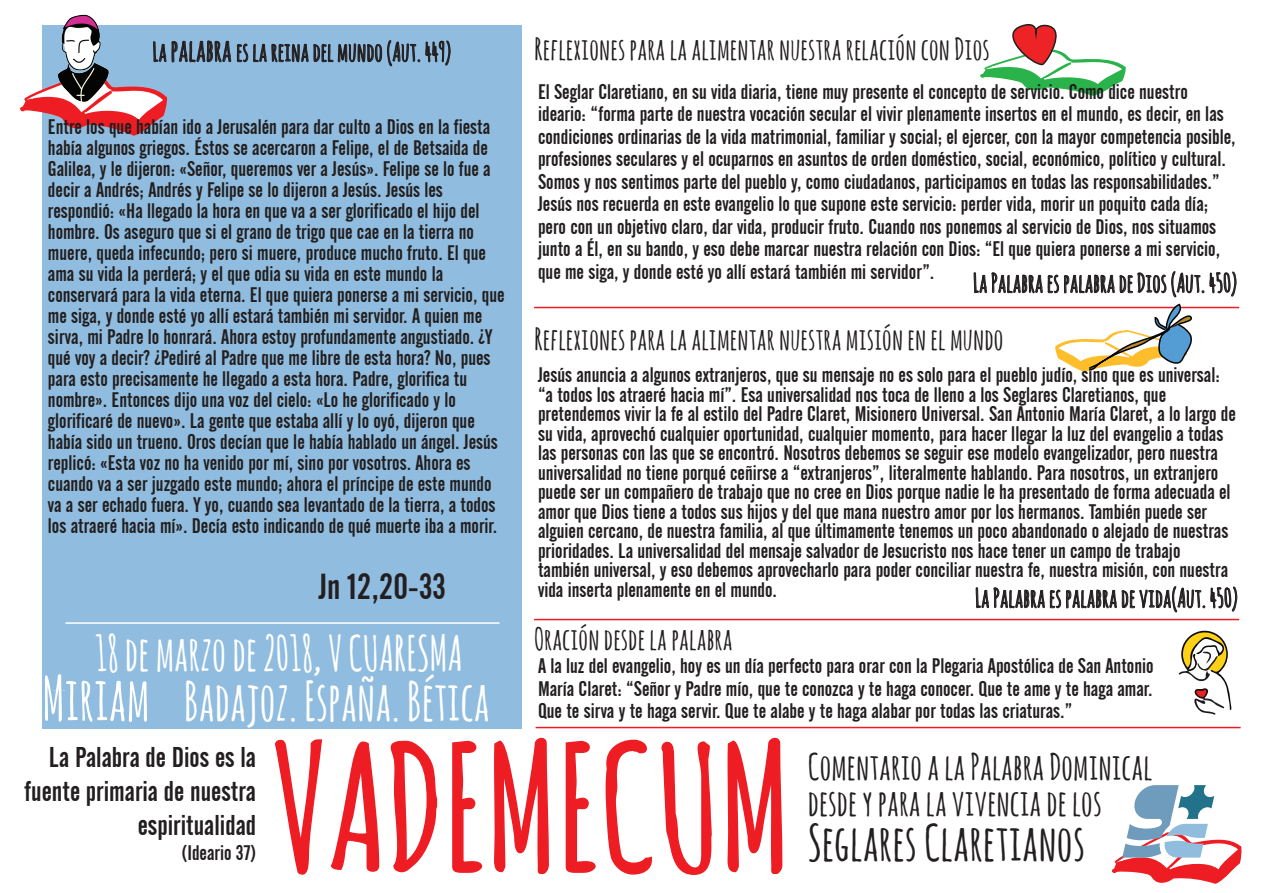
<style>
.page{position:relative;width:1263px;height:893px;background:#fff}
.page>*{position:absolute;margin:0;border:0;box-sizing:border-box;transform-origin:0 0}
.t1{font:700 171px "Amatic SC";color:#ee1d23}
.t2{font:700 54px "Amatic SC";color:#fff;scale:.9 1}
.t3{font:700 49.5px "Amatic SC";color:#231f20}
.t4{font:700 48px "Amatic SC";color:#fff;scale:.9 1}
.t5{font:700 36px/36px "Amatic SC";color:#231f20}
.t6{font:36px "Alternate Gothic No 2 BT";color:#231f20}
.t7{font:700 30px "Amatic SC";color:#231f20}
.t8{font:28.5px/34.2px "Alternate Gothic No 2 BT";color:#231f20;text-align:right}
.t9{font:700 25.5px "Amatic SC";color:#231f20}
.t10{font:21px/21px "Alternate Gothic No 2 BT";color:#231f20}
.s1{font-size:30px}
.s2{font-size:60px}
</style>
<div class="page">
<svg style="left:275px;top:739px;width:48px;height:136px"></svg>
<svg style="left:330px;top:741px;width:50px;height:131px"></svg>
<svg style="left:390px;top:740px;width:48px;height:133px"></svg>
<svg style="left:452px;top:740px;width:31px;height:133px"></svg>
<svg style="left:494px;top:737px;width:55px;height:137px"></svg>
<svg style="left:565px;top:740px;width:31px;height:133px"></svg>
<svg style="left:605px;top:739px;width:47px;height:136px"></svg>
<svg style="left:661px;top:741px;width:51px;height:134px"></svg>
<svg style="left:727px;top:737px;width:56px;height:137px"></svg>
<div style="left:42px;top:26px;width:479px;height:703px;background:#90bddf"></div>
<svg style="left:20px;top:40px;width:211px;height:96px"></svg>
<svg style="left:237px;top:40px;width:214px;height:27px"></svg>
<hr style="left:534px;top:307px;width:705px;height:1px;background:#ee1d23">
<hr style="left:534px;top:619px;width:705px;height:1px;background:#ee1d23">
<hr style="left:536px;top:727px;width:704px;height:1px;background:#ee1d23">
<svg style="left:973px;top:271px;width:264px;height:101px"></svg>
<svg style="left:980px;top:24px;width:146px;height:72px"></svg>
<hr style="left:65px;top:622px;width:434px;height:2px;background:#fff">
<svg style="left:1112px;top:785px;width:130px;height:99px"></svg>
<img style="left:53px;top:14px;width:62px;height:92px">
<svg style="left:975px;top:586px;width:264px;height:129px"></svg>
<p class="t9" style="left:152px;top:34px;width:300px">La <span class="s1">palabra</span> es la reina del mundo (Aut. 449)</p>
<p class="t10" style="left:48px;top:116px;width:458px">Entre los que habían ido a Jerusalén para dar culto a Dios en la fiesta había algunos griegos. Éstos se acercaron a Felipe, el de Betsaida de Galilea, y le dijeron: «Señor, queremos ver a Jesús». Felipe se lo fue a decir a Andrés; Andrés y Felipe se lo dijeron a Jesús. Jesús les respondió: «Ha llegado la hora en que va a ser glorificado el hijo del hombre. Os aseguro que si el grano de trigo que cae en la tierra no muere, queda infecundo; pero si muere, produce mucho fruto. El que ama su vida la perderá; y el que odia su vida en este mundo la conservará para la vida eterna. El que quiera ponerse a mi servicio, que me siga, y donde esté yo allí estará también mi servidor. A quien me sirva, mi Padre lo honrará. Ahora estoy profundamente angustiado. ¿Y qué voy a decir? ¿Pediré al Padre que me libre de esta hora? No, pues para esto precisamente he llegado a esta hora. Padre, glorifica tu nombre». Entonces dijo una voz del cielo: «Lo he glorificado y lo glorificaré de nuevo». La gente que estaba allí y lo oyó, dijeron que había sido un trueno. Oros decían que le había hablado un ángel. Jesús replicó: «Esta voz no ha venido por mí, sino por vosotros. Ahora es cuando va a ser juzgado este mundo; ahora el príncipe de este mundo va a ser echado fuera. Y yo, cuando sea levantado de la tierra, a todos los atraeré hacia mí». Decía esto indicando de qué muerte iba a morir.</p>
<h3 class="t6" style="left:319px;top:567px;width:128px">Jn 12,20-33</h3>
<h3 class="t4" style="left:95px;top:619px;width:410px">18 de marzo de 2018, V CUARESMA</h3>
<h2 class="t2" style="left:42px;top:662px;width:499px"><span class="s2">Miriam</span> Badajoz. España. Bética</h2>
<h3 class="t7" style="left:534px;top:28px;width:457px">Reflexiones para la alimentar nuestra relación con Dios</h3>
<p class="t10" style="left:538px;top:81px;width:699px;line-height:22.5px">El Seglar Claretiano, en su vida diaria, tiene muy presente el concepto de servicio. Como dice nuestro ideario: “forma parte de nuestra vocación secular el vivir plenamente insertos en el mundo, es decir, en las condiciones ordinarias de la vida matrimonial, familiar y social; el ejercer, con la mayor competencia posible, profesiones seculares y el ocuparnos en asuntos de orden doméstico, social, económico, político y cultural.<br>Somos y nos sentimos parte del pueblo y, como ciudadanos, participamos en todas las responsabilidades.” Jesús nos recuerda en este evangelio lo que supone este servicio: perder vida, morir un poquito cada día; pero con un objetivo claro, dar vida, producir fruto. Cuando nos ponemos al servicio de Dios, nos situamos junto a Él, en su bando, y eso debe marcar nuestra relación con Dios: “El que quiera ponerse a mi servicio, que me siga, y donde esté yo allí estará también mi servidor”.</p>
<p class="t9" style="left:973px;top:265px;width:265px">La Palabra es palabra de Dios (Aut. 450)</p>
<h3 class="t7" style="left:534px;top:317px;width:471px">Reflexiones para la alimentar nuestra misión en el mundo</h3>
<p class="t10" style="left:538px;top:365px;width:699px;line-height:19.5px">Jesús anuncia a algunos extranjeros, que su mensaje no es solo para el pueblo judío, sino que es universal: “a todos los atraeré hacia mí”. Esa universalidad nos toca de lleno a los Seglares Claretianos, que pretendemos vivir la fe al estilo del Padre Claret, Misionero Universal. San Antonio María Claret, a lo largo de su vida, aprovechó cualquier oportunidad, cualquier momento, para hacer llegar la luz del evangelio a todas las personas con las que se encontró. Nosotros debemos se seguir ese modelo evangelizador, pero nuestra universalidad no tiene porqué ceñirse a “extranjeros”, literalmente hablando. Para nosotros, un extranjero puede ser un compañero de trabajo que no cree en Dios porque nadie le ha presentado de forma adecuada el amor que Dios tiene a todos sus hijos y del que mana nuestro amor por los hermanos. También puede ser alguien cercano, de nuestra familia, al que últimamente tenemos un poco abandonado o alejado de nuestras prioridades. La universalidad del mensaje salvador de Jesucristo nos hace tener un campo de trabajo también universal, y eso debemos aprovecharlo para poder conciliar nuestra fe, nuestra misión, con nuestra vida inserta plenamente en el mundo.</p>
<p class="t9" style="left:975px;top:580px;width:264px">La Palabra es palabra de vida(Aut. 450)</p>
<h3 class="t7" style="left:534px;top:617px;width:200px">Oración desde la palabra</h3>
<p class="t10" style="left:538px;top:655px;width:617px;line-height:22.5px;text-align:justify">A la luz del evangelio, hoy es un día perfecto para orar con la Plegaria Apostólica de San Antonio María Claret: “Señor y Padre mío, que te conozca y te haga conocer. Que te ame y te haga amar.<br>Que te sirva y te haga servir. Que te alabe y te haga alabar por todas las criaturas.”</p>
<h3 class="t8" style="left:25px;top:740px;width:233px">La Palabra de Dios es la fuente primaria de nuestra espiritualidad</h3>
<p class="t10" style="left:182px;top:843px;width:76px">(Ideario 37)</p>
<h1 class="t1" style="left:271px;top:686px;width:521px">VADEMECUM</h1>
<h3 class="t5" style="left:808px;top:748px;width:346px">Comentario a la Palabra Dominical desde y para la vivencia de los</h3>
<h3 class="t3" style="left:808px;top:808px;width:279px">Seglares Claretianos</h3>
</div>
